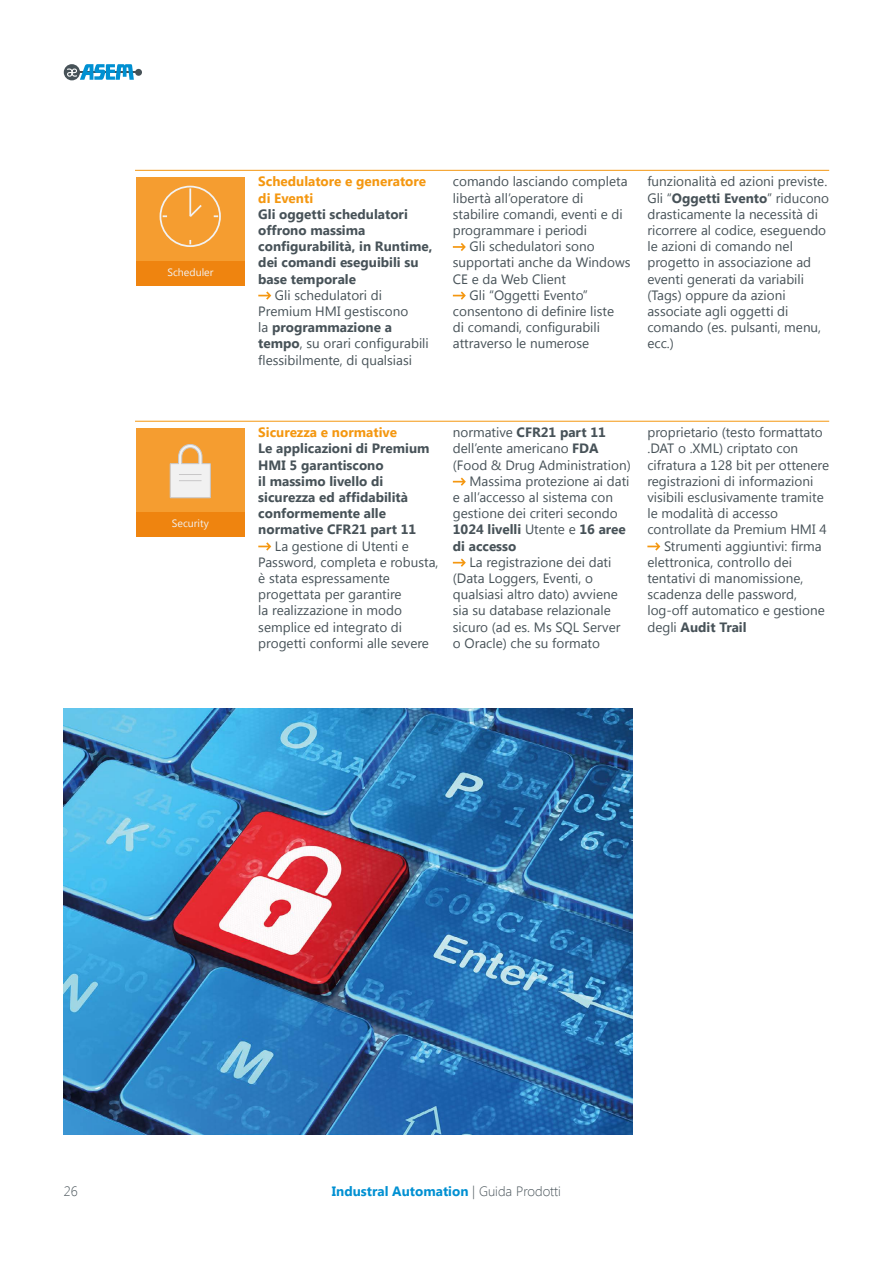
<style>
.page{position:relative;width:893px;height:1263px;background:#fff}
.page>*{position:absolute;margin:0;border:0;box-sizing:border-box;transform-origin:0 0}
.t1{font:13.5px/16.2px "Segoe UI";color:#475258}
.t2{font:700 13.5px/16.2px "Segoe UI";color:#475258}
.t3{font:700 13.5px/16.2px "Segoe UI";color:#f49710}
.t4{font:700 13.5px "Segoe UI";color:#0090d2}
.t5{font:300 13.5px "Segoe UI";color:#475258}
.t6{font:10.65px "Segoe UI";color:#f2f2f2}
.t7{font:10.65px "Segoe UI";color:#f1f1f1}
.s1{font-weight:700}
.s2{font-weight:400}
.s3{font-weight:300;color:#475258}
</style>
<div class="page">
<hr style="left:79px;top:72px;width:58px;height:1px;background:#475258">
<div style="left:135px;top:69px;width:7px;height:7px;background:#475258;border-radius:50%"></div>
<div style="left:64px;top:64px;width:16px;height:16px;background:#475258;border-radius:50%"></div>
<svg style="left:67px;top:64px;width:67px;height:16px"></svg>
<div style="left:136px;top:177px;width:108px;height:108px;background:#f59d30"></div>
<div style="left:136px;top:261px;width:108px;height:24px;background:#ef840f"></div>
<div style="left:160px;top:186px;width:61px;height:61px;border:2px solid #f2f2f2;border-radius:50%"></div>
<hr style="left:189px;top:188px;width:2px;height:28px;background:#f2f2f2">
<svg style="left:189px;top:203px;width:13px;height:14px"></svg>
<div style="left:136px;top:428px;width:108px;height:108px;background:#f59d30"></div>
<div style="left:136px;top:512px;width:108px;height:24px;background:#ef840f"></div>
<svg style="left:170px;top:444px;width:41px;height:54px"></svg>
<img style="left:64px;top:708px;width:569px;height:427px">
<svg style="left:258px;top:291px;width:13px;height:9px"></svg>
<svg style="left:453px;top:243px;width:13px;height:8px"></svg>
<svg style="left:453px;top:291px;width:13px;height:9px"></svg>
<svg style="left:258px;top:542px;width:13px;height:9px"></svg>
<svg style="left:453px;top:477px;width:13px;height:9px"></svg>
<svg style="left:453px;top:558px;width:13px;height:9px"></svg>
<svg style="left:647px;top:542px;width:13px;height:9px"></svg>
<hr style="left:135px;top:170px;width:694px;height:1px;background:#f49710">
<hr style="left:135px;top:421px;width:694px;height:1px;background:#f49710">
<p class="t6" style="left:167px;top:265px;width:48px">Scheduler</p>
<p class="t7" style="left:172px;top:516px;width:39px">Security</p>
<p class="t3" style="left:258px;top:173px;width:169px">Schedulatore e generatore di Eventi</p>
<p class="t2" style="left:258px;top:205px;width:176px">Gli oggetti schedulatori offrono massima configurabilità, in Runtime, dei comandi eseguibili su base temporale</p>
<p class="t1" style="left:258px;top:286px;width:172px;text-indent:17px">Gli schedulatori di<br>Premium HMI gestiscono<br>la <span class="s1">programmazione a tempo</span>, su orari configurabili flessibilmente, di qualsiasi</p>
<p class="t1" style="left:453px;top:173px;width:176px">comando lasciando completa</p>
<p class="t1" style="left:453px;top:189px;width:132px">libertà all’operatore di</p>
<p class="t1" style="left:453px;top:205px;width:171px">stabilire comandi, eventi e di</p>
<p class="t1" style="left:453px;top:221px;width:136px">programmare i periodi</p>
<p class="t1" style="left:469px;top:238px;width:127px">Gli schedulatori sono</p>
<p class="t1" style="left:453px;top:254px;width:179px">supportati anche da Windows</p>
<p class="t1" style="left:453px;top:270px;width:115px">CE e da Web Client</p>
<p class="t1" style="left:469px;top:286px;width:120px">Gli “Oggetti Evento”</p>
<p class="t1" style="left:453px;top:302px;width:163px">consentono di definire liste</p>
<p class="t1" style="left:453px;top:319px;width:149px">di comandi, configurabili</p>
<p class="t1" style="left:453px;top:335px;width:138px">attraverso le numerose</p>
<p class="t1" style="left:647px;top:173px;width:183px">funzionalità ed azioni previste.<br>Gli “<span class="s1">Oggetti Evento</span>” riducono drasticamente la necessità di ricorrere al codice, eseguendo le azioni di comando nel progetto in associazione ad eventi generati da variabili (Tags) oppure da azioni associate agli oggetti di comando (es. pulsanti, menu, ecc.)</p>
<p class="t3" style="left:258px;top:424px;width:140px">Sicurezza e normative</p>
<p class="t2" style="left:258px;top:440px;width:173px">Le applicazioni di Premium<br>HMI 5 garantiscono<br>il massimo livello di sicurezza ed affidabilità conformemente alle normative CFR21 part 11</p>
<p class="t1" style="left:258px;top:537px;width:182px;text-indent:17px">La gestione di Utenti e<br>Password, completa e robusta, è stata espressamente progettata per garantire<br>la realizzazione in modo semplice ed integrato di progetti conformi alle severe</p>
<p class="t2" style="left:453px;top:424px;width:154px"><span class="s2">normative</span> CFR21 part 11</p>
<p class="t1" style="left:453px;top:440px;width:147px">dell’ente americano <span class="s1">FDA</span></p>
<p class="t1" style="left:453px;top:456px;width:179px">(Food &amp; Drug Administration)</p>
<p class="t1" style="left:469px;top:472px;width:161px">Massima protezione ai dati</p>
<p class="t1" style="left:453px;top:488px;width:162px">e all’accesso al sistema con</p>
<p class="t1" style="left:453px;top:505px;width:166px">gestione dei criteri secondo</p>
<p class="t2" style="left:453px;top:521px;width:175px">1024 livelli <span class="s2">Utente e</span> 16 aree</p>
<p class="t2" style="left:453px;top:537px;width:65px">di accesso</p>
<p class="t1" style="left:453px;top:553px;width:169px;text-indent:17px">La registrazione dei dati (Data Loggers, Eventi, o qualsiasi altro dato) avviene sia su database relazionale sicuro (ad es. Ms SQL Server o Oracle) che su formato</p>
<p class="t1" style="left:647px;top:424px;width:177px">proprietario (testo formattato</p>
<p class="t1" style="left:647px;top:440px;width:152px">.DAT o .XML) criptato con</p>
<p class="t1" style="left:647px;top:456px;width:183px">cifratura a 128 bit per ottenere</p>
<p class="t1" style="left:647px;top:472px;width:167px">registrazioni di informazioni</p>
<p class="t1" style="left:647px;top:488px;width:178px">visibili esclusivamente tramite</p>
<p class="t1" style="left:647px;top:505px;width:132px">le modalità di accesso</p>
<p class="t1" style="left:647px;top:521px;width:181px">controllate da Premium HMI 4</p>
<p class="t1" style="left:664px;top:537px;width:159px">Strumenti aggiuntivi: firma</p>
<p class="t1" style="left:647px;top:553px;width:146px">elettronica, controllo dei</p>
<p class="t1" style="left:647px;top:569px;width:158px">tentativi di manomissione,</p>
<p class="t1" style="left:647px;top:586px;width:151px">scadenza delle password,</p>
<p class="t1" style="left:647px;top:602px;width:179px">log-off automatico e gestione</p>
<p class="t2" style="left:647px;top:618px;width:101px"><span class="s2">degli</span> Audit Trail</p>
<p class="t5" style="left:64px;top:1182px;width:15px">26</p>
<p class="t4" style="left:332px;top:1182px;width:231px">Industral Automation <span class="s3">| Guida Prodotti</span></p>
</div>
